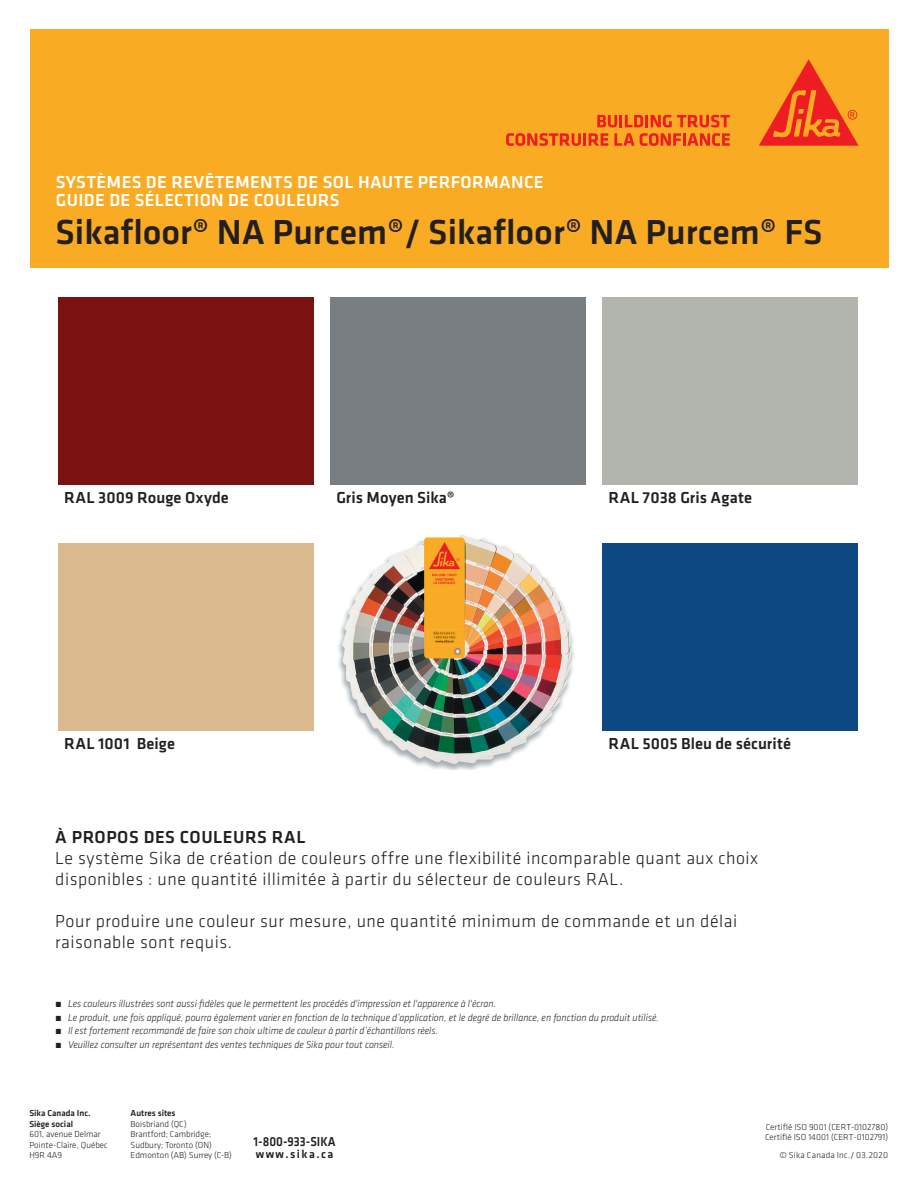
<style>
.page{position:relative;width:918px;height:1188px;background:#fff}
.page>*{position:absolute;margin:0;border:0;box-sizing:border-box;transform-origin:0 0}
.t1{font:500 36px "Klavika";color:#231f20}
.Text{font:300 18px/21px "Klavika";letter-spacing:.03em;color:#231f20}
.t2{font:500 18px/18px "Klavika";letter-spacing:.02em;color:#fff}
.t3{font:500 18px "Klavika";letter-spacing:.03em;color:#231f20}
.Text-2{font:500 16.5px "Klavika";letter-spacing:.005em;color:#231f20}
.t4{font:500 13.5px "Klavika";color:#231f20;scale:.9 1}
.t5{font:500 12px "Klavika";letter-spacing:.12em;color:#231f20}
.Text-3{font:italic 300 10.5px "Klavika";color:#231f20;scale:.95 1}
.t6{font:300 9px/10.5px "Klavika";color:#231f20}
.t7{font:500 9px/10.5px "Klavika";color:#231f20}
.t8{font:300 9px "Klavika";letter-spacing:.025em;color:#231f20}
.s1{font-style:normal}
</style>
<div class="page">
<div style="left:30px;top:30px;width:858px;height:238px;background:#faab24"></div>
<svg style="left:759px;top:59px;width:100px;height:87px"></svg>
<svg style="left:506px;top:115px;width:224px;height:31px"></svg>
<img style="left:338px;top:534px;width:236px;height:236px">
<div style="left:58px;top:298px;width:255px;height:187px;background:#7a1211"></div>
<div style="left:330px;top:298px;width:255px;height:187px;background:#797e83"></div>
<div style="left:603px;top:298px;width:255px;height:187px;background:#b1b5ad"></div>
<div style="left:58px;top:543px;width:255px;height:187px;background:#dbba90"></div>
<div style="left:603px;top:543px;width:255px;height:187px;background:#0d4883"></div>
<p class="t2" style="left:56px;top:173px;width:489px">SYSTÈMES DE REVÊTEMENTS DE SOL HAUTE PERFORMANCE<br>GUIDE DE SÉLECTION DE COULEURS</p>
<p class="t1" style="left:56px;top:208px;width:769px">Sikafloor® NA Purcem®/ Sikafloor® NA Purcem® FS</p>
<p class="Text-2" style="left:64px;top:486px;width:166px">RAL 3009 Rouge Oxyde</p>
<p class="Text-2" style="left:336px;top:486px;width:120px">Gris Moyen Sika®</p>
<p class="Text-2" style="left:609px;top:486px;width:145px">RAL 7038 Gris Agate</p>
<p class="Text-2" style="left:64px;top:732px;width:112px">RAL 1001 Beige</p>
<p class="Text-2" style="left:609px;top:732px;width:184px">RAL 5005 Bleu de sécurité</p>
<p class="t3" style="left:55px;top:824px;width:252px">À PROPOS DES COULEURS RAL</p>
<p class="Text" style="left:55px;top:847px;width:704px">Le système Sika de création de couleurs offre une flexibilité incomparable quant aux choix disponibles : une quantité illimitée à partir du sélecteur de couleurs RAL.</p>
<p class="Text" style="left:55px;top:910px;width:683px">Pour produire une couleur sur mesure, une quantité minimum de commande et un délai raisonable sont requis.</p>
<p class="Text-3" style="left:55px;top:997px;width:466px"><span class="s1">•</span> Les couleurs illustrées sont aussi fidèles que le permettent les procédés d'impression et l'apparence à l'écran.</p>
<p class="Text-3" style="left:55px;top:1011px;width:637px"><span class="s1">•</span> Le produit, une fois appliqué, pourra également varier en fonction de la technique d’application, et le degré de brillance, en fonction du produit utilisé.</p>
<p class="Text-3" style="left:55px;top:1024px;width:404px"><span class="s1">•</span> Il est fortement recommandé de faire son choix ultime de couleur à partir d’échantillons réels.</p>
<p class="Text-3" style="left:55px;top:1038px;width:359px"><span class="s1">•</span> Veuillez consulter un représentant des ventes techniques de Sika pour tout conseil.</p>
<p class="t7" style="left:29px;top:1108px;width:63px">Sika Canada Inc.<br>Siège social</p>
<p class="t6" style="left:29px;top:1129px;width:80px">601, avenue Delmar<br>Pointe-Claire, Québec<br>H9R 4A9</p>
<p class="t7" style="left:131px;top:1108px;width:47px">Autres sites</p>
<p class="t6" style="left:131px;top:1118px;width:103px">Boisbriand (QC)<br>Brantford; Cambridge;<br>Sudbury; Toronto (ON)<br>Edmonton (AB) Surrey (C-B)</p>
<p class="t4" style="left:254px;top:1133px;width:93px">1-800-933-SIKA</p>
<p class="t5" style="left:256px;top:1146px;width:79px">www.sika.ca</p>
<p class="t6" style="left:765px;top:1121px;width:125px">Certifié ISO 9001 (CERT-0102780)<br>Certifié ISO 14001 (CERT-0102791)</p>
<p class="t8" style="left:779px;top:1150px;width:110px">© Sika Canada Inc./ 03.2020</p>
</div>
